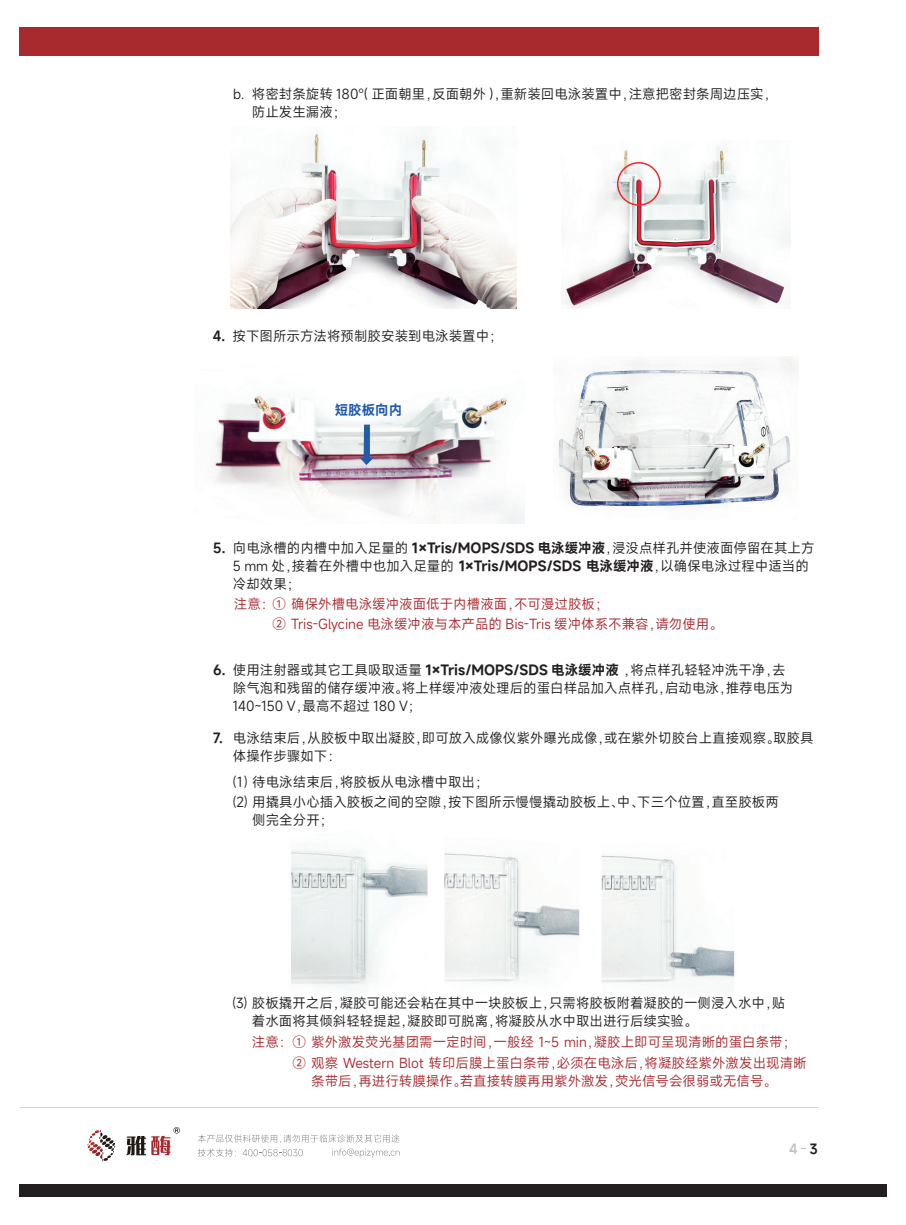
<style>
.page{position:relative;width:906px;height:1225px;background:#fff}
.page>*{position:absolute;margin:0;border:0;box-sizing:border-box;transform-origin:0 0}
.t1{font:13.5px/18px "Mi Sans";color:#231f20}
.t2{font:13.5px/20.7px "Mi Sans";color:#a8292e}
.t3{font:600 13.5px "Mi Sans";color:#231f20}
.t4{font:600 13.5px "Mi Sans";color:#215baa}
.t5{font:600 13.5px "Mi Sans";color:#c2c3c6}
.s1{font-weight:600}
.s2{color:#231f20}
</style>
<div class="page">
<img style="left:291px;top:850px;width:444px;height:137px">
<img style="left:214px;top:395px;width:311px;height:128px">
<div style="left:20px;top:1184px;width:866px;height:13px;background:#231f20"></div>
<svg style="left:87px;top:1130px;width:28px;height:31px"></svg>
<svg style="left:126px;top:1127px;width:54px;height:28px"></svg>
<svg style="left:198px;top:1134px;width:201px;height:23px"></svg>
<div style="left:19px;top:27px;width:799px;height:29px;background:#a8292e"></div>
<svg style="left:359px;top:424px;width:15px;height:41px"></svg>
<img style="left:231px;top:133px;width:286px;height:175px">
<img style="left:565px;top:146px;width:225px;height:162px">
<div style="left:617px;top:162px;width:44px;height:44px;border:2px solid #ee2928;border-radius:50%"></div>
<img style="left:558px;top:358px;width:240px;height:150px">
<p class="t1" style="left:252px;top:85px;width:527px;text-indent:-19px">b. 将密封条旋转 180°( 正面朝里，反面朝外 )，重新装回电泳装置中，注意把密封条周边压实，防止发生漏液；</p>
<p class="t1" style="left:213px;top:326px;width:291px"><span class="s1">4.</span> 按下图所示方法将预制胶安装到电泳装置中；</p>
<p class="t4" style="left:335px;top:401px;width:69px">短胶板向内</p>
<p class="t3" style="left:213px;top:538px;width:14px">5.</p>
<p class="t1" style="left:233px;top:538px;width:583px">向电泳槽的内槽中加入足量的 <span class="s1">1×Tris/MOPS/SDS 电泳缓冲液</span>，浸没点样孔并使液面停留在其上方<br>5 mm 处，接着在外槽中也加入足量的 <span class="s1">1×Tris/MOPS/SDS 电泳缓冲液</span>，以确保电泳过程中适当的冷却效果；</p>
<p class="t2" style="left:272px;top:593px;width:452px;text-indent:-39px">注意：① 确保外槽电泳缓冲液面低于内槽液面，不可漫过胶板；<br>② Tris-Glycine 电泳缓冲液与本产品的 Bis-Tris 缓冲体系不兼容，请勿使用。</p>
<p class="t3" style="left:213px;top:661px;width:14px">6.</p>
<p class="t3" style="left:213px;top:729px;width:11px">7.</p>
<p class="t1" style="left:233px;top:660px;width:562px">使用注射器或其它工具吸取适量 <span class="s1">1×Tris/MOPS/SDS 电泳缓冲液</span> ，将点样孔轻轻冲洗干净，去除气泡和残留的储存缓冲液。将上样缓冲液处理后的蛋白样品加入点样孔，启动电泳，推荐电压为<br>140~150 V，最高不超过 180 V；</p>
<p class="t1" style="left:233px;top:729px;width:582px">电泳结束后，从胶板中取出凝胶，即可放入成像仪紫外曝光成像，或在紫外切胶台上直接观察。取胶具体操作步骤如下：</p>
<p class="t1" style="left:234px;top:771px;width:547px;line-height:20.7px">⑴ 待电泳结束后，将胶板从电泳槽中取出；<br>⑵ 用撬具小心插入胶板之间的空隙，按下图所示慢慢撬动胶板上、中、下三个位置，直至胶板两</p>
<p class="t1" style="left:252px;top:811px;width:82px">侧完全分开；</p>
<p class="t1" style="left:252px;top:994px;width:535px;text-indent:-19px">⑶ 胶板撬开之后，凝胶可能还会粘在其中一块胶板上，只需将胶板附着凝胶的一侧浸入水中，贴着水面将其倾斜轻轻提起，凝胶即可脱离，将凝胶从水中取出进行后续实验。</p>
<p class="t2" style="left:292px;top:1032px;width:515px;text-indent:-41px">注意：① 紫外激发荧光基团需一定时间，一般经 1~5 min，凝胶上即可呈现清晰的蛋白条带；<br>② 观察 Western Blot 转印后膜上蛋白条带，必须在电泳后，将凝胶经紫外激发出现清晰</p>
<p class="t2" style="left:311px;top:1070px;width:467px">条带后，再进行转膜操作。若直接转膜再用紫外激发，荧光信号会很弱或无信号。</p>
<p class="t5" style="left:789px;top:1139px;width:30px">4 <span class="s2">3</span></p>
</div>
